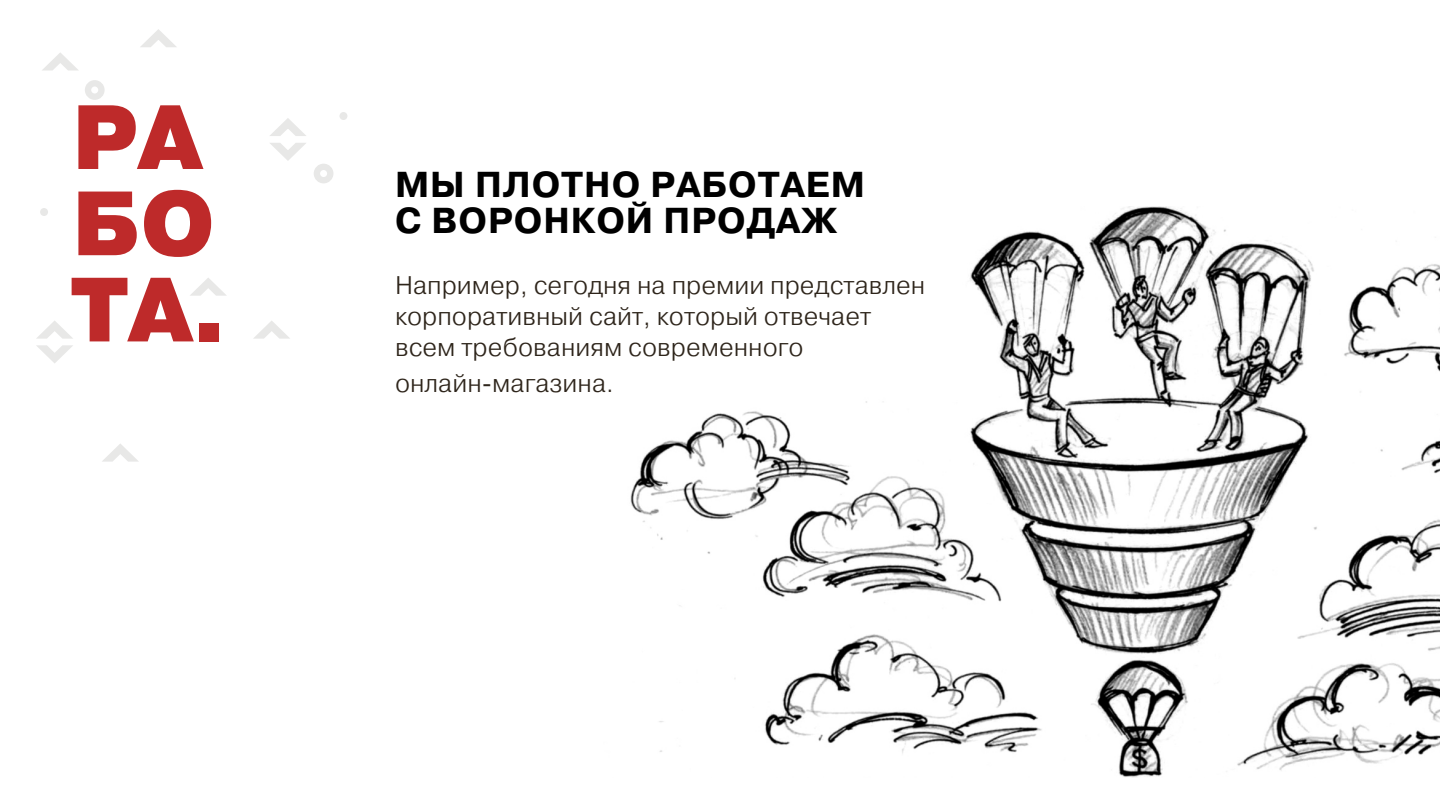
<style>
.page{position:relative;width:1440px;height:810px;background:#fff}
.page>*{position:absolute;margin:0;border:0;box-sizing:border-box;transform-origin:0 0}
.t1{font:900 90.97px/86.2px "Pragmatica";color:#be2a2a}
.t2{font:700 36px/36.8px "Pragmatica";letter-spacing:.025em;color:#000}
.t3{font:300 25.5px/30.6px "Pragmatica";color:#2e251b}
</style>
<div class="page">
<img style="left:630px;top:206px;width:810px;height:572px">
<div style="left:150px;top:295px;width:8px;height:8px;background:#e8e8e7;border-radius:50%"></div>
<div style="left:339px;top:112px;width:8px;height:8px;background:#e8e8e7;border-radius:50%"></div>
<svg style="left:85px;top:80px;width:20px;height:20px"></svg>
<div style="left:40px;top:208px;width:8px;height:8px;background:#e8e8e7;border-radius:50%"></div>
<svg style="left:270px;top:118px;width:63px;height:65px"></svg>
<svg style="left:36px;top:321px;width:37px;height:42px"></svg>
<svg style="left:42px;top:53px;width:36px;height:18px"></svg>
<svg style="left:190px;top:278px;width:36px;height:18px"></svg>
<svg style="left:253px;top:321px;width:37px;height:18px"></svg>
<svg style="left:102px;top:444px;width:37px;height:18px"></svg>
<svg style="left:140px;top:29px;width:36px;height:18px"></svg>
<h1 class="t1" style="left:71px;top:97px;width:156px">РА<br>БО<br>ТА.</h1>
<h2 class="t2" style="left:395px;top:166px;width:471px">МЫ ПЛОТНО РАБОТАЕМ<br>С ВОРОНКОЙ ПРОДАЖ</h2>
<p class="t3" style="left:395px;top:270px;width:532px">Например, сегодня на премии представлен корпоративный сайт, который отвечает всем требованиям современного</p>
<p class="t3" style="left:395px;top:368px;width:220px">онлайн-магазина.</p>
</div>
